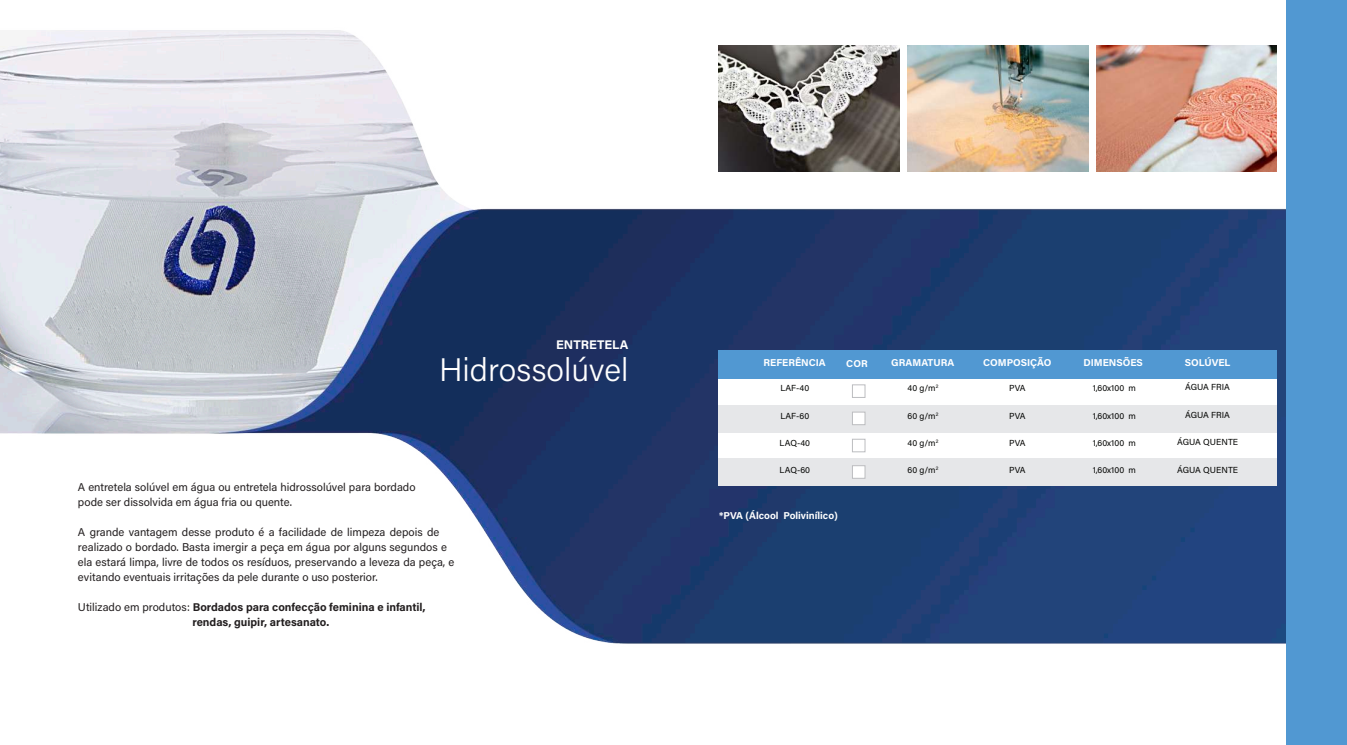
<style>
.page{position:relative;width:1347px;height:745px;background:#fff}
.page>*{position:absolute;margin:0;border:0;box-sizing:border-box;transform-origin:0 0}
.t1{font:300 32.5px "Acumin Pro";color:#fff}
.t2{font:700 12.5px "Acumin Pro";letter-spacing:.005em;color:#fff}
.t3{font:11.25px/15px "Acumin Pro";color:#231f20}
.t4{font:700 11.25px/15px "Acumin Pro";color:#231f20}
.t5{font:700 10px "Acumin Pro";color:#fff}
.t6{font:8.75px "Acumin Pro";letter-spacing:.005em;color:#040503}
.s1{font-weight:400}
</style>
<div class="page">
<img style="left:0;top:30px;width:1286px;height:614px">
<div style="left:1286px;top:0;width:60px;height:744px;background:#5198d2"></div>
<div style="left:718px;top:378px;width:558px;height:27px;background:#fff"></div>
<div style="left:718px;top:431px;width:558px;height:28px;background:#fff"></div>
<div style="left:718px;top:404px;width:558px;height:28px;background:#e6e7e9"></div>
<div style="left:718px;top:458px;width:558px;height:27px;background:#e6e7e9"></div>
<div style="left:718px;top:350px;width:558px;height:28px;background:#5198d2"></div>
<div style="left:852px;top:384px;width:13px;height:13px;background:#fff;border:1px solid #bcbdc0"></div>
<div style="left:852px;top:411px;width:13px;height:13px;background:#fff;border:1px solid #bcbdc0"></div>
<div style="left:852px;top:438px;width:13px;height:14px;background:#fff;border:1px solid #bcbdc0"></div>
<div style="left:852px;top:465px;width:13px;height:13px;background:#fff;border:1px solid #bcbdc0"></div>
<img style="left:718px;top:45px;width:181px;height:126px">
<img style="left:907px;top:45px;width:181px;height:126px">
<img style="left:1096px;top:45px;width:180px;height:126px">
<p class="t2" style="left:556px;top:335px;width:74px">ENTRETELA</p>
<h1 class="t1" style="left:439px;top:347px;width:191px">Hidrossolúvel</h1>
<p class="t3" style="left:78px;top:478px;width:339px">A entretela solúvel em água ou entretela hidrossolúvel para bordado pode ser dissolvida em água fria ou quente.</p>
<p class="t3" style="left:78px;top:523px;width:378px">A grande vantagem desse produto é a facilidade de limpeza depois de realizado o bordado. Basta imergir a peça em água por alguns segundos e ela estará limpa, livre de todos os resíduos, preservando a leveza da peça, e evitando eventuais irritações da pele durante o uso posterior.</p>
<p class="t4" style="left:192px;top:598px;width:235px;text-indent:-114px"><span class="s1">Utilizado em produtos:</span> Bordados para confecção feminina e infantil, rendas, guipir, artesanato.</p>
<p class="t5" style="left:763px;top:355px;width:64px">REFERÊNCIA</p>
<p class="t5" style="left:891px;top:355px;width:65px">GRAMATURA</p>
<p class="t5" style="left:983px;top:355px;width:70px">COMPOSIÇÃO</p>
<p class="t5" style="left:1083px;top:355px;width:61px">DIMENSÕES</p>
<p class="t6" style="left:780px;top:381px;width:30px">LAF-40</p>
<p class="t5" style="left:846px;top:356px;width:23px">COR</p>
<p class="t6" style="left:907px;top:381px;width:32px">40 g/m<sup>2</sup></p>
<p class="t6" style="left:1009px;top:381px;width:18px">PVA</p>
<p class="t6" style="left:1092px;top:381px;width:45px">1,60x100 m</p>
<p class="t5" style="left:1184px;top:355px;width:47px">SOLÚVEL</p>
<p class="t6" style="left:1185px;top:381px;width:46px">ÁGUA FRIA</p>
<p class="t6" style="left:780px;top:409px;width:30px">LAF-60</p>
<p class="t6" style="left:907px;top:409px;width:32px">60 g/m<sup>2</sup></p>
<p class="t6" style="left:1009px;top:409px;width:18px">PVA</p>
<p class="t6" style="left:1092px;top:409px;width:45px">1,60x100 m</p>
<p class="t6" style="left:1185px;top:409px;width:46px">ÁGUA FRIA</p>
<p class="t6" style="left:779px;top:436px;width:32px">LAQ-40</p>
<p class="t6" style="left:907px;top:436px;width:32px">40 g/m<sup>2</sup></p>
<p class="t6" style="left:1009px;top:436px;width:18px">PVA</p>
<p class="t6" style="left:1092px;top:436px;width:45px">1,60x100 m</p>
<p class="t6" style="left:1177px;top:435px;width:63px">ÁGUA QUENTE</p>
<p class="t6" style="left:779px;top:464px;width:32px">LAQ-60</p>
<p class="t5" style="left:719px;top:508px;width:120px">*PVA (Álcool Polivinílico)</p>
<p class="t6" style="left:907px;top:464px;width:32px">60 g/m<sup>2</sup></p>
<p class="t6" style="left:1009px;top:464px;width:18px">PVA</p>
<p class="t6" style="left:1092px;top:464px;width:45px">1,60x100 m</p>
<p class="t6" style="left:1177px;top:463px;width:63px">ÁGUA QUENTE</p>
</div>
